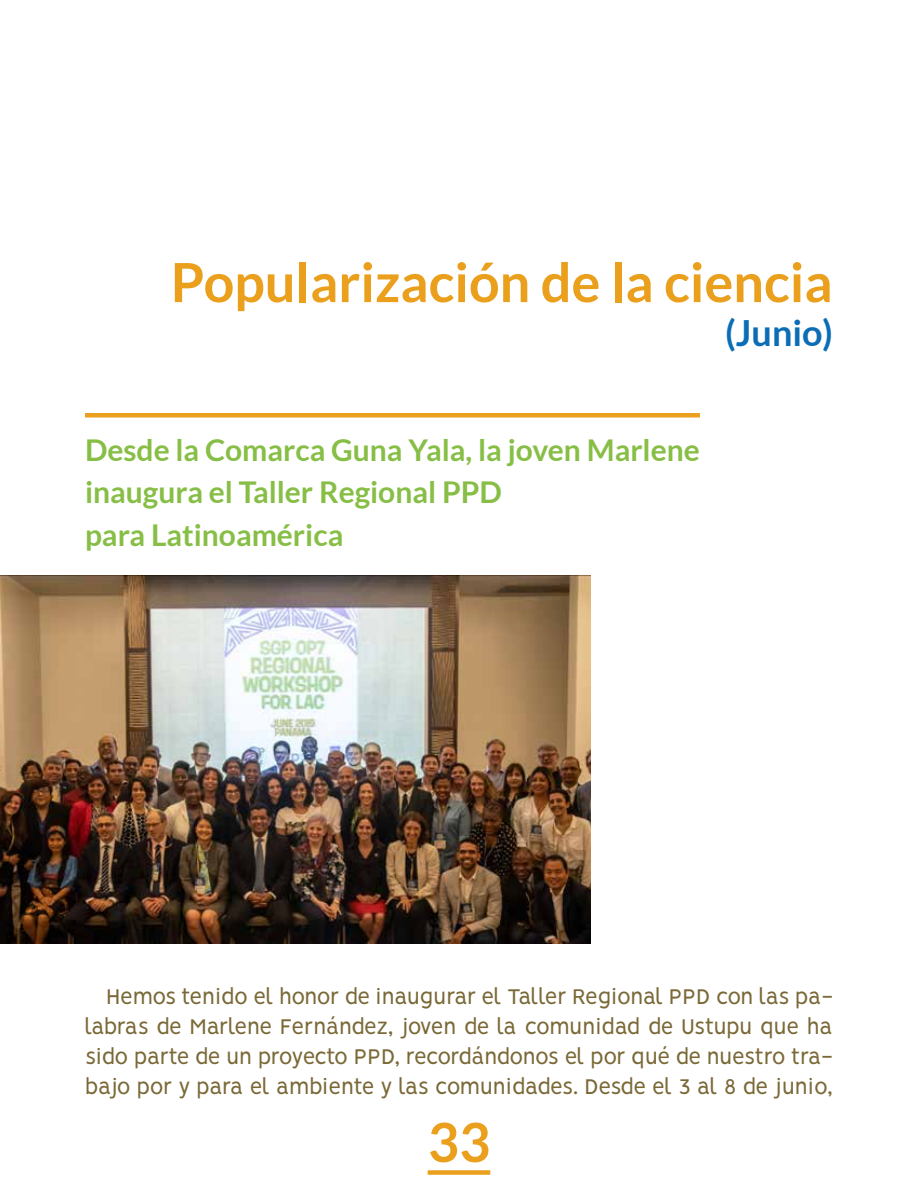
<style>
.page{position:relative;width:918px;height:1188px;background:#fff}
.page>*{position:absolute;margin:0;border:0;box-sizing:border-box;transform-origin:0 0}
.t1{font:700 54px "Lato";color:#eaa01d}
.t2{font:700 36px "Lato";color:#0b6db5}
.t3{font:700 30px/42.6px "Lato";color:#87be46}
.t4{font:24px/30px "Vision";letter-spacing:-.03em;color:#7a6937;text-align:justify}
</style>
<div class="page">
<div style="left:428px;top:1170px;width:62px;height:5px;background:#eaa01d"></div>
<div style="left:85px;top:413px;width:615px;height:5px;background:#eaa01d"></div>
<img style="left:0;top:576px;width:591px;height:368px">
<h1 class="t1" style="left:171px;top:252px;width:663px">Popularización de la ciencia</h1>
<h2 class="t2" style="left:725px;top:312px;width:109px">(Junio)</h2>
<p class="t3" style="left:85px;top:428px;width:616px">Desde la Comarca Guna Yala, la joven Marlene inaugura el Taller Regional PPD<br>para Latinoamérica</p>
<p class="t4" style="left:85px;top:981px;width:750px;text-indent:21px">Hemos tenido el honor de inaugurar el Taller Regional PPD con las pa&shy;labras de Marlene Fernández, joven de la comunidad de Ustupu que ha sido parte de un proyecto PPD, recordándonos el por qué de nuestro tra&shy;bajo por y para el ambiente y las comunidades. Desde el 3 al 8 de junio,</p>
<h1 class="t1" style="left:428px;top:1111px;width:64px">33</h1>
</div>
